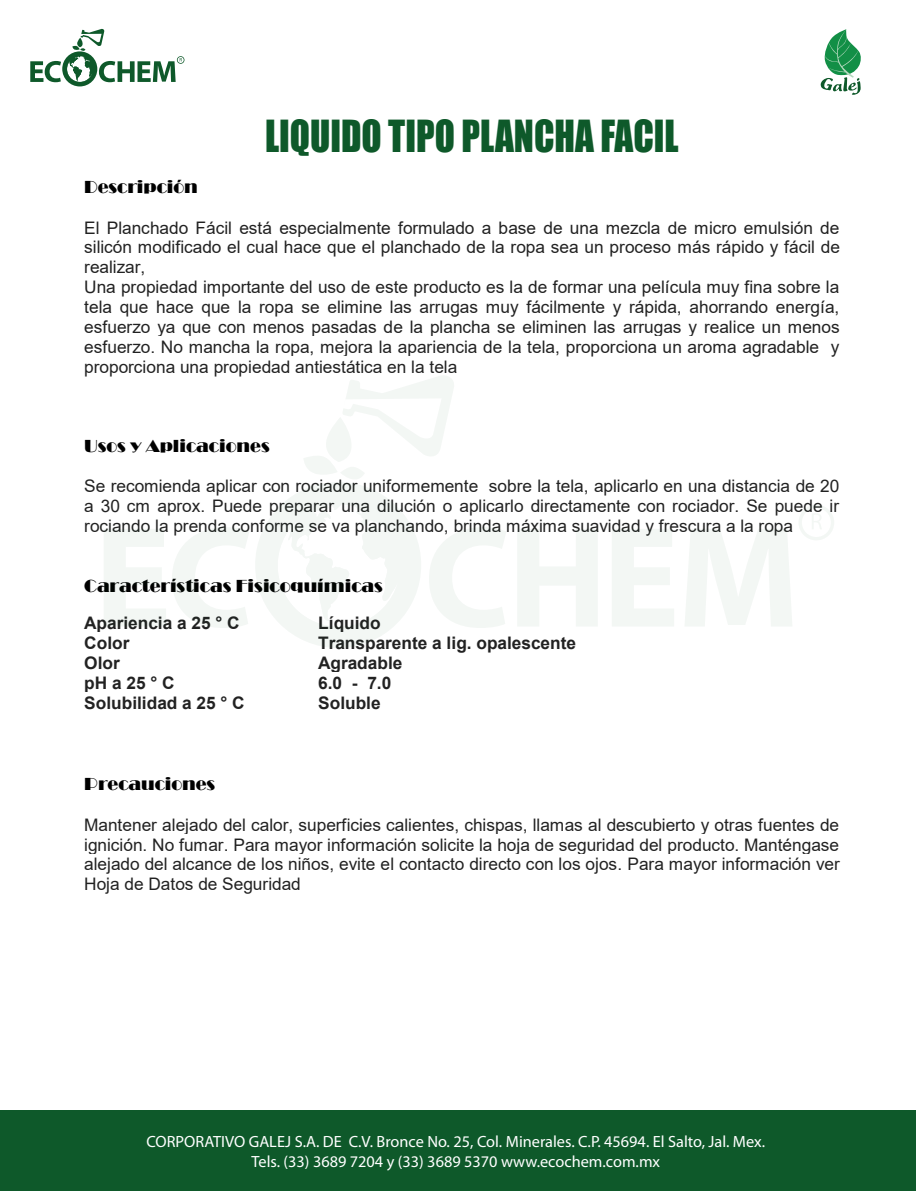
<style>
.page{position:relative;width:917px;height:1191px;background:#fff}
.page>*{position:absolute;margin:0;border:0;box-sizing:border-box;transform-origin:0 0}
.t1{font:40.65px "Impact";color:#0e592a;scale:.91 1}
.t2{font:18px "Broadway";color:#000}
.t3{font:17.25px/19.8px "Arial";letter-spacing:-.005em;color:#222;text-align:justify}
.t4{font:700 17.25px "Arial";color:#222}
.t5{font:16.2px/19.5px "Myriad Pro";color:#fff;text-align:center}
</style>
<div class="page">
<svg style="left:104px;top:529px;width:62px;height:97px"></svg>
<svg style="left:172px;top:528px;width:77px;height:100px"></svg>
<svg style="left:518px;top:529px;width:79px;height:97px"></svg>
<svg style="left:612px;top:529px;width:62px;height:97px"></svg>
<svg style="left:685px;top:529px;width:107px;height:97px"></svg>
<svg style="left:256px;top:376px;width:250px;height:272px"></svg>
<svg style="left:799px;top:505px;width:35px;height:35px"></svg>
<svg style="left:30px;top:29px;width:154px;height:57px"></svg>
<svg style="left:820px;top:29px;width:41px;height:66px"></svg>
<div style="left:1px;top:1110px;width:914px;height:81px;background:#0e592a"></div>
<h1 class="t1" style="left:265px;top:104px;width:456px">LIQUIDO TIPO PLANCHA FACIL</h1>
<p class="t2" style="left:84px;top:176px;width:115px">Descripción</p>
<p class="t3" style="left:84px;top:217px;width:756px;text-align:left">El Planchado Fácil está especialmente formulado a base de una mezcla de micro emulsión de silicón modificado el cual hace que el planchado de la ropa sea un proceso más rápido y fácil de realizar,<br>Una propiedad importante del uso de este producto es la de formar una película muy fina sobre la tela que hace que la ropa se elimine las arrugas muy fácilmente y rápida, ahorrando energía, esfuerzo ya que con menos pasadas de la plancha se eliminen las arrugas y realice un menos esfuerzo. No mancha la ropa, mejora la apariencia de la tela, proporciona un aroma agradable y proporciona una propiedad antiestática en la tela</p>
<p class="t2" style="left:84px;top:436px;width:187px">Usos y Aplicaciones</p>
<p class="t3" style="left:84px;top:476px;width:756px">Se recomienda aplicar con rociador uniformemente sobre la tela, aplicarlo en una distancia de 20 a 30 cm aprox. Puede preparar una dilución o aplicarlo directamente con rociador. Se puede ir rociando la prenda conforme se va planchando, brinda máxima suavidad y frescura a la ropa</p>
<p class="t2" style="left:84px;top:576px;width:300px">Características Fisicoquímicas</p>
<p class="t4" style="left:84px;top:611px;width:157px">Apariencia a 25 ° C</p>
<p class="t4" style="left:318px;top:611px;width:64px">Líquido</p>
<p class="t4" style="left:84px;top:631px;width:47px">Color</p>
<p class="t4" style="left:318px;top:631px;width:259px">Transparente a lig. opalescente</p>
<p class="t4" style="left:84px;top:651px;width:37px">Olor</p>
<p class="t4" style="left:318px;top:651px;width:86px">Agradable</p>
<p class="t4" style="left:84px;top:671px;width:92px">pHa25°C</p>
<p class="t4" style="left:318px;top:671px;width:75px">6.0 - 7.0</p>
<p class="t4" style="left:84px;top:690px;width:162px">Solubilidad a 25 ° C</p>
<p class="t4" style="left:318px;top:690px;width:64px">Soluble</p>
<p class="t2" style="left:84px;top:774px;width:132px">Precauciones</p>
<p class="t3" style="left:84px;top:814px;width:756px">Mantener alejado del calor, superficies calientes, chispas, llamas al descubierto y otras fuentes de ignición. No fumar. Para mayor información solicite la hoja de seguridad del producto. Manténgase alejado del alcance de los niños, evite el contacto directo con los ojos. Para mayor información ver Hoja de Datos de Seguridad</p>
<p class="t5" style="left:146px;top:1131px;width:620px">CORPORATIVO GALEJ S.A. DE C.V. Bronce No. 25, Col. Minerales. C.P. 45694. El Salto, Jal. Mex.<br>Tels. (33) 3689 7204 y (33) 3689 5370 www.ecochem.com.mx</p>
</div>
